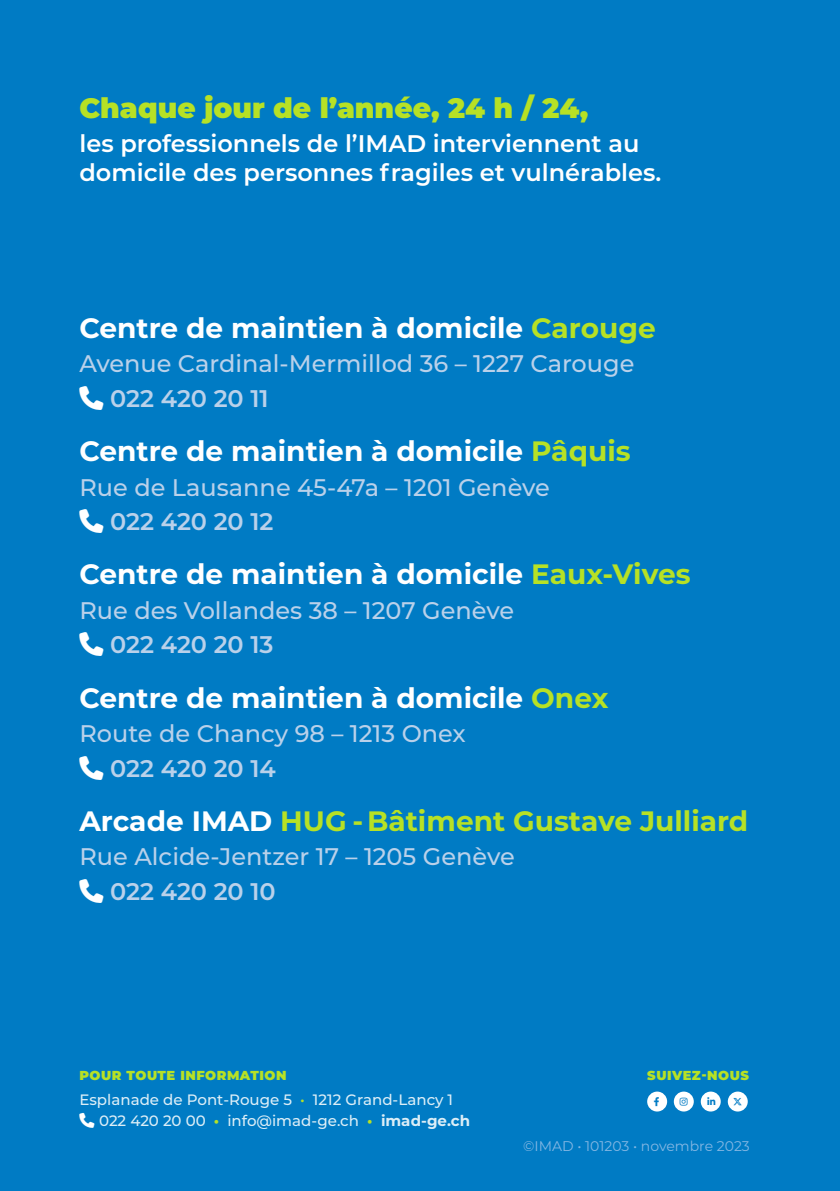
<style>
.page{position:relative;width:840px;height:1191px;background:#fff}
.page>*{position:absolute;margin:0;border:0;box-sizing:border-box;transform-origin:0 0}
.t1{font:700 28px "Montserrat";color:#fff}
.t2{font:700 28px "Montserrat";color:#b7e125}
.t3{font:900 28px "Montserrat";color:#b7e125}
.t4{font:500 24px "Montserrat";color:#bad1ea}
.t5{font:600 24px/28.8px "Montserrat";color:#fff}
.t6{font:600 24px "Montserrat";letter-spacing:-.005em;color:#bad1ea}
.t7{font:500 15px "Montserrat";color:#dceef7}
.t8{font:14px "Montserrat";color:#84b7e3}
.t9{font:900 13px "Montserrat";letter-spacing:.04em;color:#b7e125}
.t10{font:9px "Font Awesome 6 Brands";color:#007bc4}
.s1{color:#b7e125}
.s2{color:#fff}
.s3{font-weight:700;color:#b7e125}
.s4{font-weight:700}
</style>
<div class="page">
<div style="left:0;top:0;width:839px;height:1191px;background:#007bc4"></div>
<div style="left:646px;top:1091px;width:20px;height:20px;background:#fff;border-radius:50%"></div>
<div style="left:727px;top:1091px;width:20px;height:20px;background:#fff;border-radius:50%"></div>
<div style="left:700px;top:1091px;width:20px;height:20px;background:#fff;border-radius:50%"></div>
<div style="left:673px;top:1091px;width:20px;height:20px;background:#fff;border-radius:50%"></div>
<p class="t3" style="left:79px;top:87px;width:510px">Chaque jour de l’année, 24 h / 24,</p>
<p class="t5" style="left:79px;top:128px;width:583px">les professionnels de l’IMAD interviennent au domicile des personnes fragiles et vulnérables.</p>
<p class="t1" style="left:79px;top:307px;width:577px">Centre de maintien à domicile <span class="s1">Carouge</span></p>
<p class="t4" style="left:79px;top:347px;width:556px">Avenue Cardinal-Mermillod 36 – 1227 Carouge</p>
<p class="t6" style="left:79px;top:381px;width:191px"><span class="s2">□■</span> 022 420 20 11</p>
<p class="t1" style="left:79px;top:431px;width:552px">Centre de maintien à domicile <span class="s1">Pâquis</span></p>
<p class="t4" style="left:79px;top:470px;width:471px">Rue de Lausanne 45-47a – 1201 Genève</p>
<p class="t6" style="left:79px;top:504px;width:195px"><span class="s2">□■</span> 022 420 20 12</p>
<p class="t1" style="left:79px;top:554px;width:612px">Centre de maintien à domicile <span class="s1">Eaux-Vives</span></p>
<p class="t4" style="left:79px;top:593px;width:436px">Rue des Vollandes 38 – 1207 Genève</p>
<p class="t6" style="left:79px;top:628px;width:195px"><span class="s2">□■</span> 022 420 20 13</p>
<p class="t1" style="left:79px;top:677px;width:530px">Centre de maintien à domicile <span class="s1">Onex</span></p>
<p class="t4" style="left:79px;top:717px;width:388px">Route de Chancy 98 – 1213 Onex</p>
<p class="t6" style="left:79px;top:751px;width:198px"><span class="s2">□■</span> 022 420 20 14</p>
<p class="t2" style="left:79px;top:800px;width:670px"><span class="s2">Arcade IMAD</span> HUG - Bâtiment Gustave Julliard</p>
<p class="t4" style="left:79px;top:840px;width:436px">Rue Alcide-Jentzer 17 – 1205 Genève</p>
<p class="t6" style="left:79px;top:874px;width:198px"><span class="s2">□■</span> 022 420 20 10</p>
<p class="t9" style="left:79px;top:1065px;width:208px">POUR TOUTE INFORMATION</p>
<p class="t9" style="left:647px;top:1065px;width:103px">SUIVEZ-NOUS</p>
<p class="t7" style="left:79px;top:1089px;width:375px">Esplanade de Pont-Rouge 5 <span class="s1">•</span> 1212 Grand-Lancy 1</p>
<p class="t7" style="left:79px;top:1110px;width:392px"><span class="s2">□■</span> 022 420 20 00 <span class="s3">•</span> info@imad-ge.ch <span class="s3">•</span> <span class="s4">imad-ge.ch</span></p>
<p class="t8" style="left:523px;top:1136px;width:228px">©IMAD • 101203 • novembre 2023</p>
<p class="t10" style="left:679px;top:1097px;width:9px">■▲▼</p>
<p class="t10" style="left:707px;top:1097px;width:9px">●■■■</p>
<p class="t10" style="left:732px;top:1097px;width:11px">▼▼▼</p>
</div>
